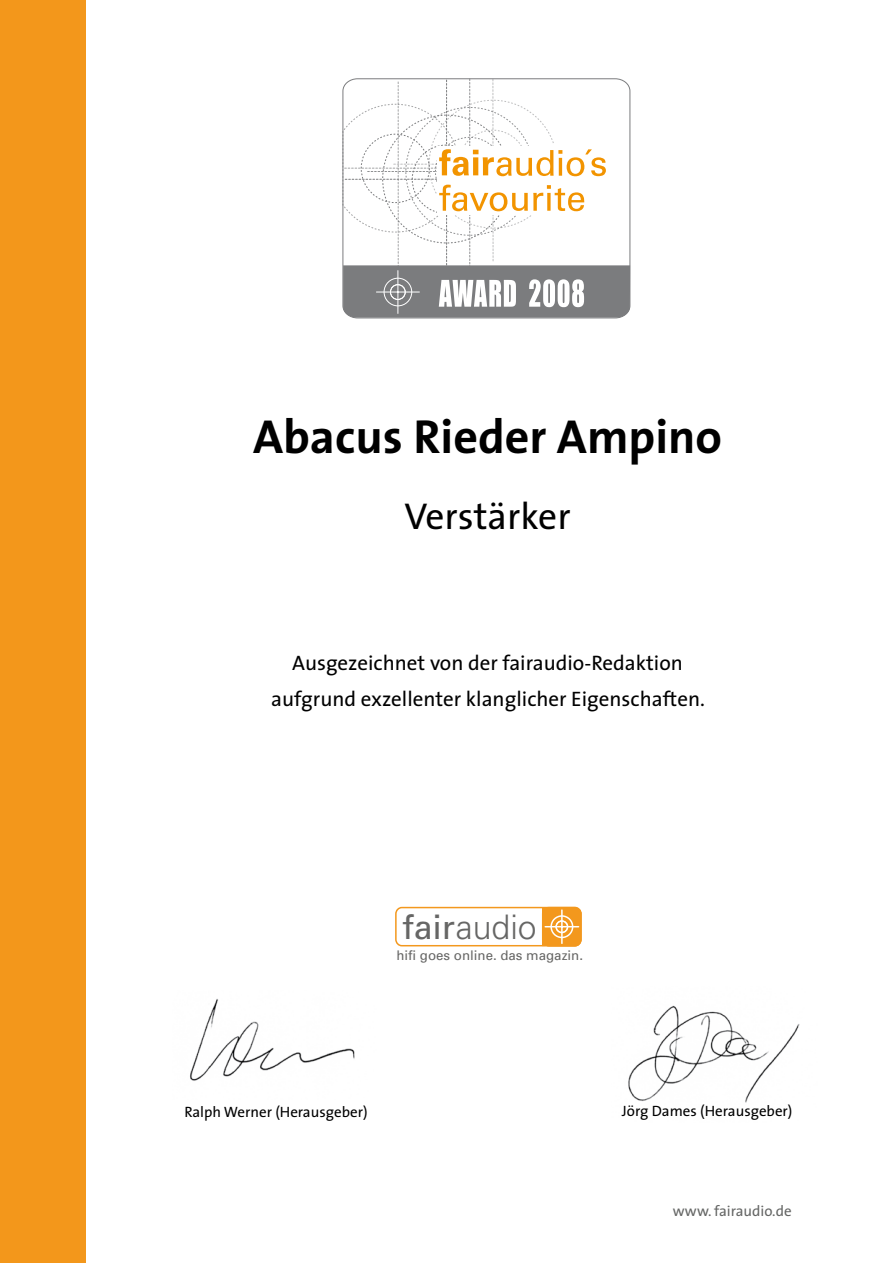
<style>
.page{position:relative;width:893px;height:1263px;background:#fff}
.page>*{position:absolute;margin:0;border:0;box-sizing:border-box;transform-origin:0 0}
.t1{font:700 48px "The Sans";color:#000}
.t2{font:37.5px "The Sans";color:#000}
.t3{font:300 33.9px "Univers";color:#666665}
.t4{font:21px/36px "The Sans";color:#000;text-align:center}
.t5{font:15px "The Sans";color:#000}
.t6{font:15px "The Sans";color:#656665}
.t7{font:13.35px "Univers";color:#666665}
.s1{font-weight:400}
</style>
<div class="page">
<svg style="left:343px;top:79px;width:287px;height:239px"></svg>
<div style="left:0;top:0;width:85px;height:1263px;background:#f3971b"></div>
<img style="left:190px;top:999px;width:165px;height:82px">
<img style="left:628px;top:1005px;width:172px;height:98px">
<div style="left:395px;top:907px;width:186px;height:39px;border:2px solid #f3981e;border-radius:6px"></div>
<div style="left:542px;top:907px;width:39px;height:39px;background:#f3981d;border-radius:6px"></div>
<div style="left:542px;top:907px;width:39px;height:39px;border:1px solid #f3981e;border-radius:6px"></div>
<svg style="left:549px;top:915px;width:25px;height:24px"></svg>
<div style="left:556px;top:920px;width:12px;height:13px;border:1px solid #fff;border-radius:50%"></div>
<div style="left:542px;top:908px;width:3px;height:38px;border:1px solid #f3981e"></div>
<hr style="left:545px;top:926px;width:34px;height:1px;background:#fff">
<hr style="left:561px;top:910px;width:2px;height:33px;background:#fff">
<h1 class="t1" style="left:253px;top:396px;width:471px">Abacus Rieder Ampino</h1>
<h2 class="t2" style="left:405px;top:485px;width:168px">Verstärker</h2>
<p class="t4" style="left:271px;top:644px;width:435px">Ausgezeichnet von der fairaudio-Redaktion aufgrund exzellenter klanglicher Eigenschaften.</p>
<h3 class="t3" style="left:402px;top:906px;width:136px"><span class="s1">fair</span>audio</h3>
<p class="t7" style="left:396px;top:948px;width:188px">hifi goes online. das magazin.</p>
<p class="t5" style="left:184px;top:1099px;width:185px">Ralph Werner (Herausgeber)</p>
<p class="t5" style="left:622px;top:1099px;width:172px">Jörg Dames (Herausgeber)</p>
<p class="t6" style="left:673px;top:1198px;width:120px">www. fairaudio.de</p>
</div>
